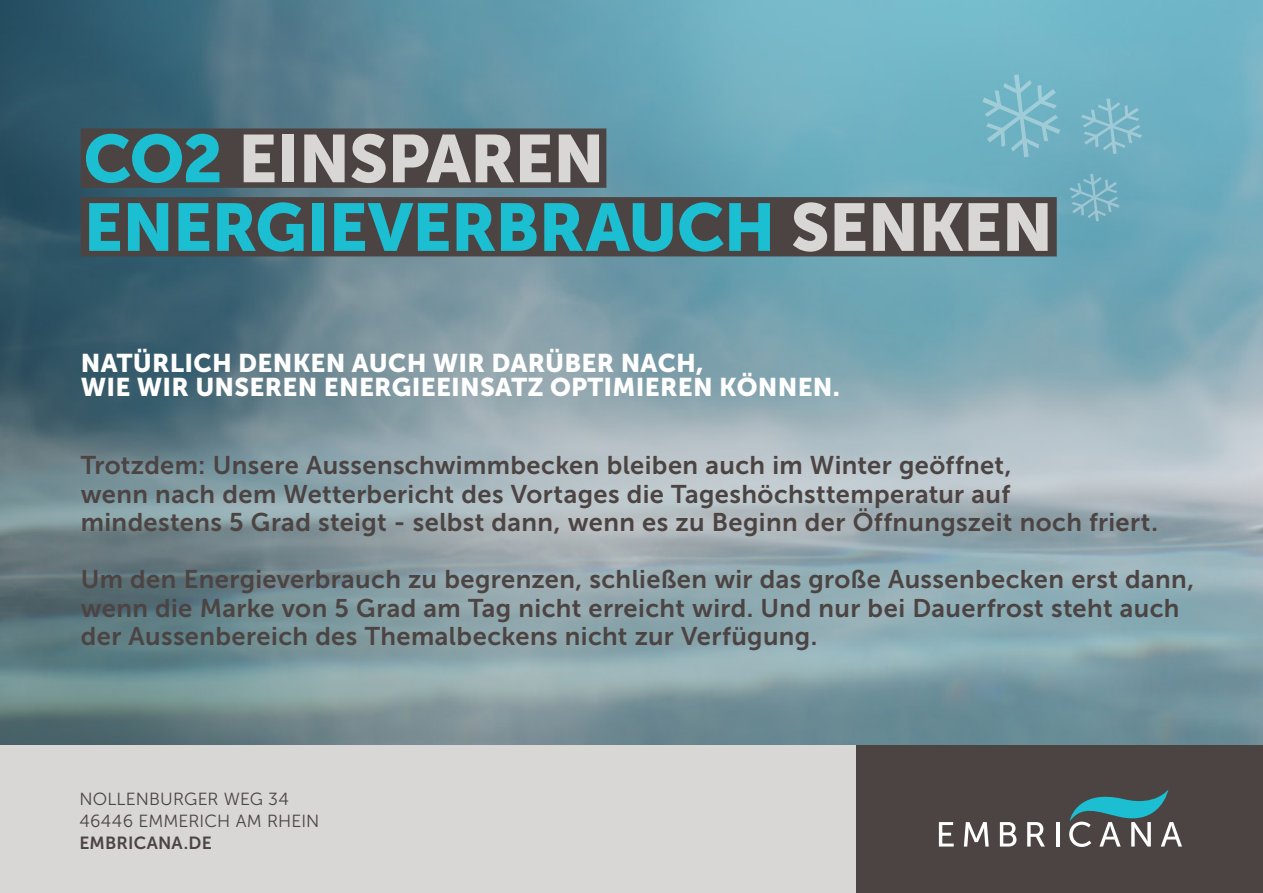
<style>
.page{position:relative;width:1263px;height:893px;background:#fff}
.page>*{position:absolute;margin:0;border:0;box-sizing:border-box;transform-origin:0 0}
.Headline{font:66.75px/68.6px "Museo Sans 900";letter-spacing:-.015em;color:#1cbed2}
.t1{font:25.5px/28.5px "Museo Sans 700";letter-spacing:.015em;color:#4c4442}
.t2{font:25.5px "Museo Sans 900";letter-spacing:.01em;color:#fff}
.t3{font:17.55px/21.9px "Museo Sans 300";letter-spacing:.01em;color:#4c4442}
.s1{color:#d9d7d6}
.s2{font-family:"Museo Sans 700"}
</style>
<div class="page">
<img style="left:0;top:0;width:1263px;height:746px">
<div style="left:81px;top:128px;width:525px;height:60px;background:#4c4442"></div>
<div style="left:81px;top:197px;width:976px;height:59px;background:#4c4442"></div>
<svg style="left:982px;top:74px;width:78px;height:83px;background:#7ab8c7"></svg>
<svg style="left:1081px;top:98px;width:61px;height:56px;background:#7ab5c5"></svg>
<svg style="left:1069px;top:174px;width:51px;height:47px;background:#74aebf"></svg>
<div style="left:0;top:746px;width:857px;height:147px;background:#d9d7d6"></div>
<div style="left:857px;top:746px;width:406px;height:147px;background:#4c4442"></div>
<svg style="left:939px;top:822px;width:15px;height:24px"></svg>
<svg style="left:964px;top:822px;width:25px;height:24px"></svg>
<svg style="left:1000px;top:822px;width:16px;height:24px"></svg>
<svg style="left:1027px;top:822px;width:18px;height:24px"></svg>
<hr style="left:1056px;top:822px;width:3px;height:24px;background:#fff">
<svg style="left:1069px;top:790px;width:113px;height:57px"></svg>
<p class="Headline" style="left:84px;top:124px;width:971px">CO2 <span class="s1">EINSPAREN<br></span>ENERGIEVERBRAUCH <span class="s1">SENKEN</span></p>
<p class="t2" style="left:81px;top:349px;width:624px">NATÜRLICH DENKEN AUCH WIR DARÜBER NACH,</p>
<p class="t2" style="left:81px;top:373px;width:760px">WIE WIR UNSEREN ENERGIEEINSATZ OPTIMIEREN KÖNNEN.</p>
<p class="t1" style="left:81px;top:451px;width:932px">Trotzdem: Unsere Aussenschwimmbecken bleiben auch im Winter geöffnet,</p>
<p class="t1" style="left:81px;top:479px;width:931px">wenn nach dem Wetterbericht des Vortages die Tageshöchsttemperatur auf</p>
<p class="t1" style="left:81px;top:508px;width:1079px">mindestens 5 Grad steigt - selbst dann, wenn es zu Beginn der Öffnungszeit noch friert.</p>
<p class="t1" style="left:81px;top:565px;width:1115px">Um den Energieverbrauch zu begrenzen, schließen wir das große Aussenbecken erst dann, wenn die Marke von 5 Grad am Tag nicht erreicht wird. Und nur bei Dauerfrost steht auch der Aussenbereich des Themalbeckens nicht zur Verfügung.</p>
<p class="t3" style="left:79px;top:788px;width:211px">NOLLENBURGER WEG 34</p>
<p class="t3" style="left:79px;top:810px;width:242px">46446 EMMERICH AM RHEIN<br><span class="s2">EMBRICANA.DE</span></p>
</div>
